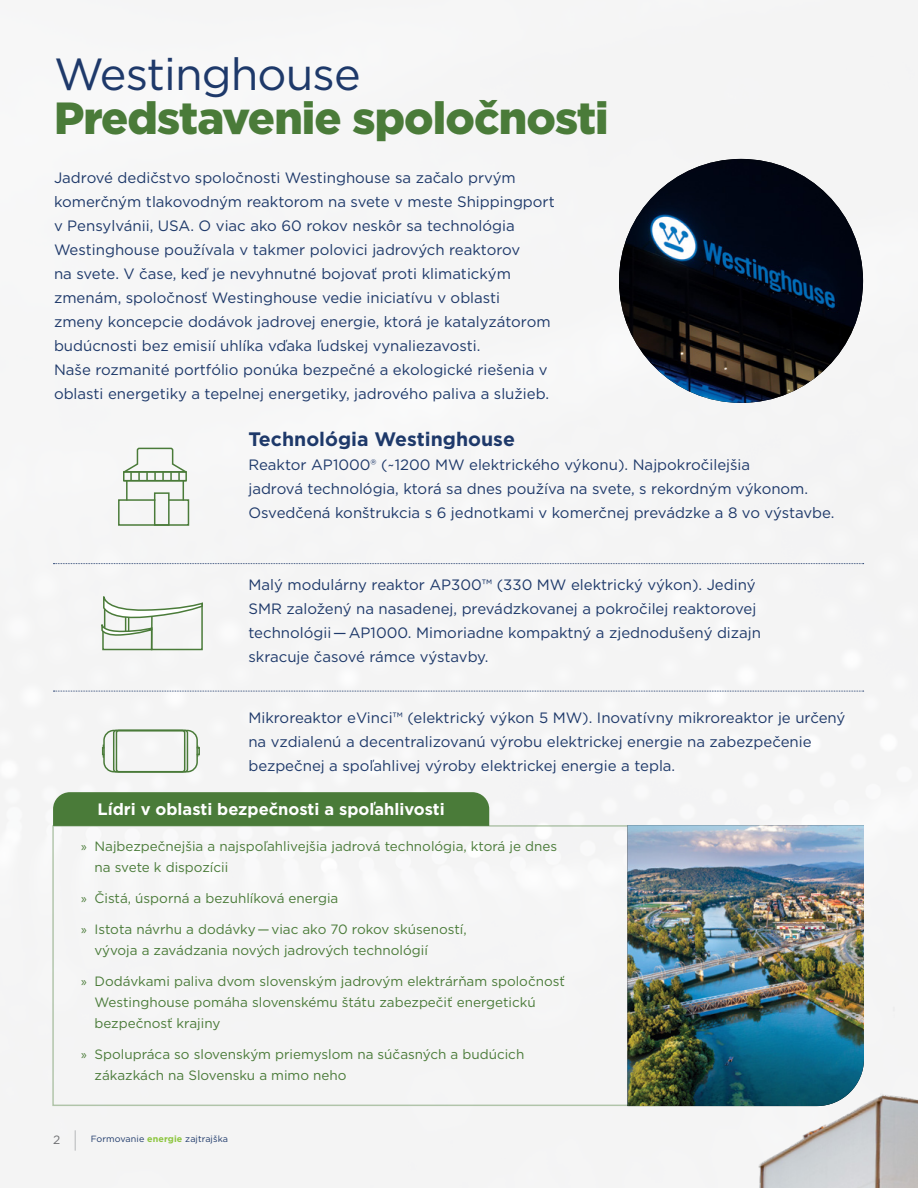
<style>
.page{position:relative;width:918px;height:1188px;background:#f5f5f5}
.page>*{position:absolute;margin:0;border:0;box-sizing:border-box;transform-origin:0 0}
.t1{font:900 45px "Gotham";letter-spacing:-.02em;color:#4a7b39}
.t2{font:45px "Gotham";letter-spacing:-.02em;color:#1e396a}
.t3{font:700 19.5px "Gotham";color:#1e396a}
.t4{font:700 16.5px "Gotham";color:#fff}
.t5{font:15px/24px "Gotham";color:#1e396a}
.t6{font:13.5px/21px "Gotham";color:#4a7b39}
.t7{font:12px "Gotham";color:#6d6e71}
.t8{font:9px "Gotham";letter-spacing:.01em;color:#1e396a}
.s1{font-family:"Myriad Pro"}
.s2{font-weight:700;color:#8dc640}
</style>
<div class="page">
<svg style="left:75px;top:1130px;width:1px;height:21px"></svg>
<img style="left:757px;top:682px;width:161px;height:506px">
<img style="left:619px;top:159px;width:244px;height:244px;border-radius:122px">
<div style="left:103px;top:730px;width:95px;height:42px;border:2px solid #4a7b39;border-radius:10px"></div>
<div style="left:113px;top:730px;width:75px;height:42px;border:2px solid #4a7b39;border-radius:2px"></div>
<div style="left:116px;top:730px;width:69px;height:42px;border:2px solid #4a7b39;border-radius:2px"></div>
<svg style="left:196px;top:746px;width:4px;height:11px"></svg>
<svg style="left:102px;top:745px;width:3px;height:13px"></svg>
<svg style="left:117px;top:447px;width:73px;height:80px"></svg>
<div style="left:154px;top:492px;width:16px;height:34px;border:2px solid #4a7b39"></div>
<svg style="left:101px;top:576px;width:103px;height:75px"></svg>
<svg style="left:53px;top:563px;width:811px;height:1px"></svg>
<svg style="left:53px;top:691px;width:811px;height:1px"></svg>
<div style="left:53px;top:792px;width:436px;height:32px;background:#4a7b39"></div>
<div style="left:52px;top:824px;width:813px;height:283px;background:#f4f4f4"></div>
<img style="left:627px;top:825px;width:237px;height:281px">
<h1 class="t2" style="left:54px;top:45px;width:308px">Westinghouse</h1>
<h1 class="t1" style="left:54px;top:87px;width:556px">Predstavenie spoločnosti</h1>
<p class="t5" style="left:54px;top:165px;width:502px">Jadrové dedičstvo spoločnosti Westinghouse sa začalo prvým komerčným tlakovodným reaktorom na svete v meste Shippingport v Pensylvánii, USA. O viac ako 60 rokov neskôr sa technológia Westinghouse používala v takmer polovici jadrových reaktorov<br>na svete. V čase, keď je nevyhnutné bojovať proti klimatickým zmenám, spoločnosť Westinghouse vedie iniciatívu v oblasti<br>zmeny koncepcie dodávok jadrovej energie, ktorá je katalyzátorom budúcnosti bez emisií uhlíka vďaka ľudskej vynaliezavosti.<br>Naše rozmanité portfólio ponúka bezpečné a ekologické riešenia v oblasti energetiky a tepelnej energetiky, jadrového paliva a služieb.</p>
<h2 class="t3" style="left:248px;top:426px;width:268px">Technológia Westinghouse</h2>
<p class="t5" style="left:248px;top:452px;width:588px">Reaktor AP1000® (~1200 MW elektrického výkonu). Najpokročilejšia<br>jadrová technológia, ktorá sa dnes používa na svete, s rekordným výkonom.<br>Osvedčená konštrukcia s 6 jednotkami v komerčnej prevádzke a 8 vo výstavbe.</p>
<p class="t5" style="left:248px;top:572px;width:514px">Malý modulárny reaktor AP300™ (330 MW elektrický výkon). Jediný SMR založený na nasadenej, prevádzkovanej a pokročilej reaktorovej technológii — AP1000. Mimoriadne kompaktný a zjednodušený dizajn skracuje časové rámce výstavby.</p>
<p class="t5" style="left:248px;top:706px;width:599px">Mikroreaktor eVinci™ (elektrický výkon 5 MW). Inovatívny mikroreaktor je určený na vzdialenú a decentralizovanú výrobu elektrickej energie na zabezpečenie bezpečnej a spoľahlivej výroby elektrickej energie a tepla.</p>
<p class="t4" style="left:98px;top:798px;width:349px">Lídri v oblasti bezpečnosti a spoľahlivosti</p>
<p class="t6" style="left:95px;top:836px;width:464px;text-indent:-14px"><span class="s1">»</span> Najbezpečnejšia a najspoľahlivejšia jadrová technológia, ktorá je dnes na svete k dispozícii</p>
<p class="t6" style="left:81px;top:888px;width:259px"><span class="s1">»</span> Čistá, úsporná a bezuhlíková energia</p>
<p class="t6" style="left:95px;top:919px;width:374px;text-indent:-14px"><span class="s1">»</span> Istota návrhu a dodávky — viac ako 70 rokov skúseností, vývoja a zavádzania nových jadrových technológií</p>
<p class="t6" style="left:95px;top:971px;width:472px;text-indent:-14px"><span class="s1">»</span> Dodávkami paliva dvom slovenským jadrovým elektrárňam spoločnosť<br>Westinghouse pomáha slovenskému štátu zabezpečiť energetickú bezpečnosť krajiny</p>
<p class="t6" style="left:95px;top:1044px;width:431px;text-indent:-14px"><span class="s1">»</span> Spolupráca so slovenským priemyslom na súčasných a budúcich zákazkách na Slovensku a mimo neho</p>
<p class="t7" style="left:53px;top:1132px;width:9px">2</p>
<p class="t8" style="left:91px;top:1133px;width:139px">Formovanie <span class="s2">energie</span> zajtrajška</p>
</div>
